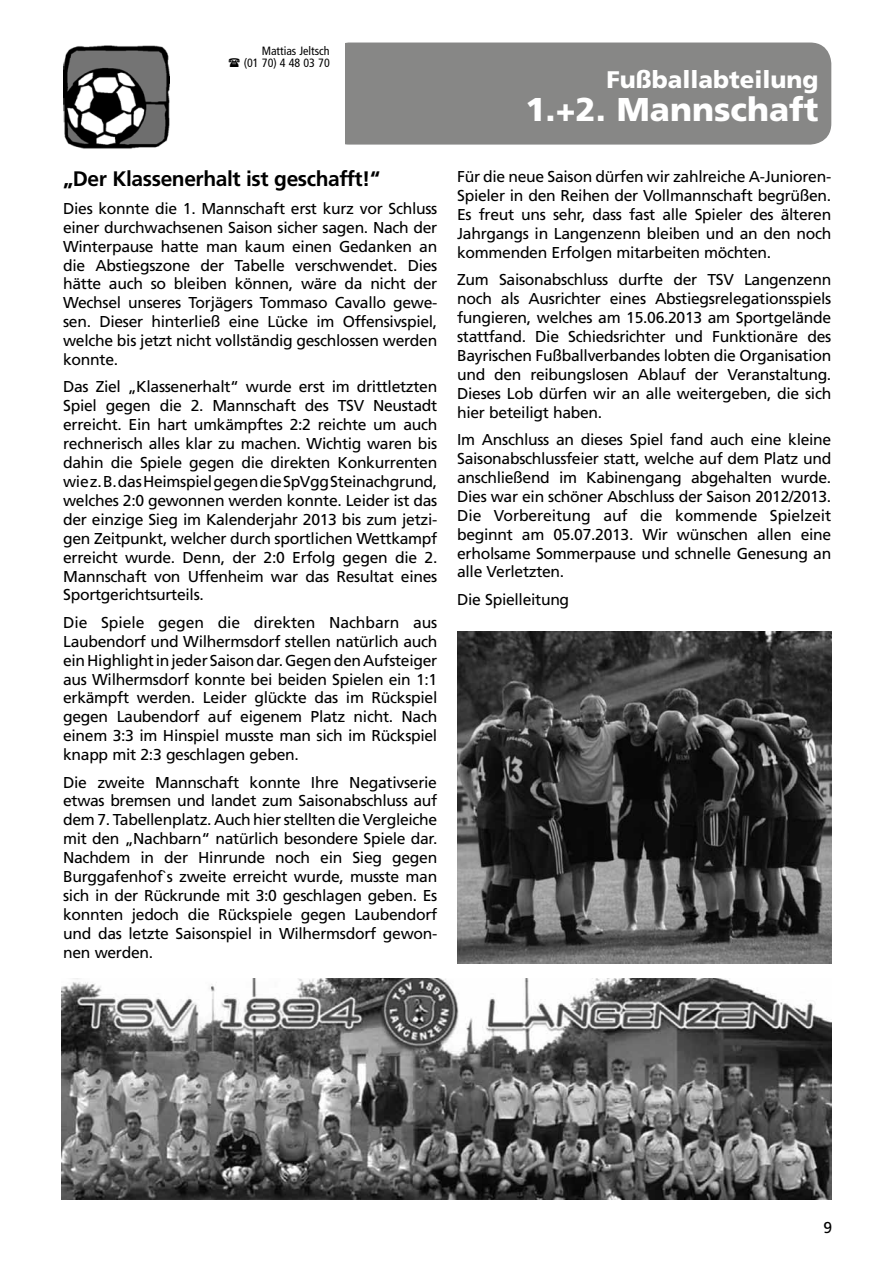
<style>
.page{position:relative;width:893px;height:1263px;background:#fff}
.page>*{position:absolute;margin:0;border:0;box-sizing:border-box;transform-origin:0 0}
.t1{font:900 33px "Frutiger";color:#fff}
.t2{font:900 24px "Frutiger";color:#fff}
.t3{font:700 21px "Frutiger";letter-spacing:-.02em;color:#000}
.t4{font:15.75px/18.9px "Frutiger";letter-spacing:-.02em;color:#000;text-align:justify}
.t5{font:condensed 12px/12px "Frutiger";color:#000;text-align:right}
</style>
<div class="page">
<div style="left:328px;top:43px;width:503px;height:102px;background:#878786;border-radius:21px"></div>
<div style="left:309px;top:31px;width:35px;height:119px;background:#fff"></div>
<img style="left:63px;top:45px;width:107px;height:104px">
<img style="left:457px;top:631px;width:374px;height:332px">
<img style="left:62px;top:978px;width:769px;height:222px">
<p class="t5" style="left:244px;top:44px;width:87px">Mattias Jeltsch (01 70) 4 48 03 70</p>
<h3 class="t3" style="left:63px;top:167px;width:318px">„Der Klassenerhalt ist geschafft!“</h3>
<p class="t4" style="left:63px;top:199px;width:376px">Dies konnte die 1. Mannschaft erst kurz vor Schluss einer durchwachsenen Saison sicher sagen. Nach der Winterpause hatte man kaum einen Gedanken an die Abstiegszone der Tabelle verschwendet. Dies hätte auch so bleiben können, wäre da nicht der Wechsel unseres Torjägers Tommaso Cavallo gewe&shy;sen. Dieser hinterließ eine Lücke im Offensivspiel, welche bis jetzt nicht vollständig geschlossen werden konnte.</p>
<p class="t4" style="left:63px;top:377px;width:376px">Das Ziel „Klassenerhalt“ wurde erst im drittletzten Spiel gegen die 2. Mannschaft des TSV Neustadt erreicht. Ein hart umkämpftes 2:2 reichte um auch rechnerisch alles klar zu machen. Wichtig waren bis dahin die Spiele gegen die direkten Konkurrenten wie z. B. das Heimspiel gegen die SpVgg Steinachgrund, welches 2:0 gewonnen werden konnte. Leider ist das der einzige Sieg im Kalenderjahr 2013 bis zum jetzi&shy;gen Zeitpunkt, welcher durch sportlichen Wettkampf erreicht wurde. Denn, der 2:0 Erfolg gegen die 2.<br>Mannschaft von Uffenheim war das Resultat eines Sportgerichtsurteils.</p>
<p class="t4" style="left:63px;top:613px;width:376px">Die Spiele gegen die direkten Nachbarn aus Laubendorf und Wilhermsdorf stellen natürlich auch ein Highlight in jeder Saison dar. Gegen den Aufsteiger aus Wilhermsdorf konnte bei beiden Spielen ein 1:1 erkämpft werden. Leider glückte das im Rückspiel gegen Laubendorf auf eigenem Platz nicht. Nach einem 3:3 im Hinspiel musste man sich im Rückspiel knapp mit 2:3 geschlagen geben.</p>
<p class="t4" style="left:63px;top:772px;width:376px">Die zweite Mannschaft konnte Ihre Negativserie etwas bremsen und landet zum Saisonabschluss auf dem 7. Tabellenplatz. Auch hier stellten die Vergleiche mit den „Nachbarn“ natürlich besondere Spiele dar.<br>Nachdem in der Hinrunde noch ein Sieg gegen Burggafenhof`s zweite erreicht wurde, musste man sich in der Rückrunde mit 3:0 geschlagen geben. Es konnten jedoch die Rückspiele gegen Laubendorf und das letzte Saisonspiel in Wilhermsdorf gewon&shy;nen werden.</p>
<h2 class="t2" style="left:606px;top:65px;width:214px">Fußballabteilung</h2>
<h1 class="t1" style="left:525px;top:89px;width:295px">1.+2. Mannschaft</h1>
<p class="t4" style="left:457px;top:167px;width:376px">Für die neue Saison dürfen wir zahlreiche A-Junioren-Spieler in den Reihen der Vollmannschaft begrüßen.<br>Es freut uns sehr, dass fast alle Spieler des älteren Jahrgangs in Langenzenn bleiben und an den noch kommenden Erfolgen mitarbeiten möchten.</p>
<p class="t4" style="left:457px;top:270px;width:376px">Zum Saisonabschluss durfte der TSV Langenzenn noch als Ausrichter eines Abstiegsrelegationsspiels fungieren, welches am 15.06.2013 am Sportgelände stattfand. Die Schiedsrichter und Funktionäre des Bayrischen Fußballverbandes lobten die Organisation und den reibungslosen Ablauf der Veranstaltung.<br>Dieses Lob dürfen wir an alle weitergeben, die sich hier beteiligt haben.</p>
<p class="t4" style="left:457px;top:430px;width:376px">Im Anschluss an dieses Spiel fand auch eine kleine Saisonabschlussfeier statt, welche auf dem Platz und anschließend im Kabinengang abgehalten wurde.<br>Dies war ein schöner Abschluss der Saison 2012/2013.<br>Die Vorbereitung auf die kommende Spielzeit beginnt am 05.07.2013. Wir wünschen allen eine erholsame Sommerpause und schnelle Genesung an alle Verletzten.</p>
<p class="t4" style="left:457px;top:590px;width:114px">Die Spielleitung</p>
<p class="t4" style="left:823px;top:1218px;width:10px">9</p>
</div>
